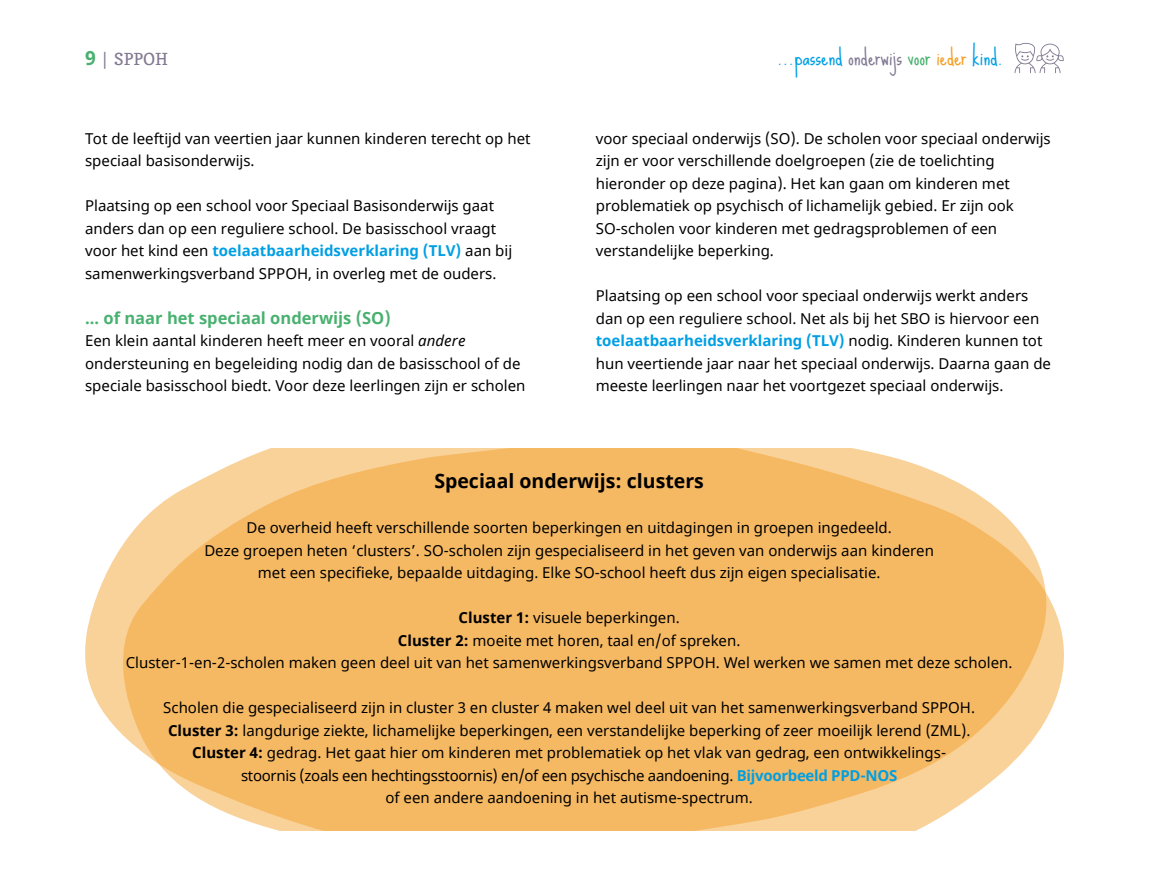
<style>
.page{position:relative;width:1149px;height:893px;background:#fff}
.page>*{position:absolute;margin:0;border:0;box-sizing:border-box;transform-origin:0 0}
.t1{font:22.5px "Sue Ellen Francisco";color:#009fe3}
.t2{font:700 19.5px "Noto Sans";color:#000}
.t3{font:700 16.5px "Noto Sans";color:#49b170}
.t4{font:16.5px "Copse";letter-spacing:-.005em;color:#837993}
.t5{font:15px/22.5px "Noto Sans";color:#000}
.s1{font-family:"Noto Sans";font-weight:700;font-size:19.5px;color:#49b170}
.s2{color:#837993}
.s3{color:#49b170}
.s4{color:#f59e24}
.s5{font-weight:700;color:#009fe3}
.s6{font-style:italic}
.s7{font-weight:700}
</style>
<div class="page">
<svg style="left:1014px;top:42px;width:49px;height:31px"></svg>
<svg style="left:85px;top:449px;width:978px;height:381px;background:#f7c379"></svg>
<p class="t4" style="left:85px;top:49px;width:84px"><span class="s1">9</span> | SPPOH</p>
<h1 class="t1" style="left:777px;top:44px;width:227px">...passend <span class="s2">onderwijs</span> <span class="s3">voor</span> <span class="s4">ieder</span> kind.</h1>
<p class="t5" style="left:85px;top:127px;width:447px">Tot de leeftijd van veertien jaar kunnen kinderen terecht op het speciaal basisonderwijs.</p>
<p class="t5" style="left:85px;top:195px;width:428px">Plaatsing op een school voor Speciaal Basisonderwijs gaat anders dan op een reguliere school. De basisschool vraagt voor het kind een <span class="s5">toelaatbaarheidsverklaring (TLV)</span> aan bij samenwerkingsverband SPPOH, in overleg met de ouders.</p>
<p class="t3" style="left:85px;top:306px;width:307px">... of naar het speciaal onderwijs (SO)</p>
<p class="t5" style="left:85px;top:330px;width:441px">Een klein aantal kinderen heeft meer en vooral <span class="s6">andere </span>ondersteuning en begeleiding nodig dan de basisschool of de speciale basisschool biedt. Voor deze leerlingen zijn er scholen</p>
<p class="t5" style="left:595px;top:127px;width:456px">voor speciaal onderwijs (SO). De scholen voor speciaal onderwijs zijn er voor verschillende doelgroepen (zie de toelichting hieronder op deze pagina). Het kan gaan om kinderen met problematiek op psychisch of lichamelijk gebied. Er zijn ook SO-scholen voor kinderen met gedragsproblemen of een verstandelijke beperking.</p>
<p class="t5" style="left:595px;top:285px;width:456px">Plaatsing op een school voor speciaal onderwijs werkt anders dan op een reguliere school. Net als bij het SBO is hiervoor een <span class="s5">toelaatbaarheidsverklaring (TLV)</span> nodig. Kinderen kunnen tot hun veertiende jaar naar het speciaal onderwijs. Daarna gaan de meeste leerlingen naar het voortgezet speciaal onderwijs.</p>
<h2 class="t2" style="left:434px;top:467px;width:271px">Speciaal onderwijs: clusters</h2>
<p class="t5" style="left:204px;top:517px;width:731px;text-align:center">De overheid heeft verschillende soorten beperkingen en uitdagingen in groepen ingedeeld.<br>Deze groepen heten ‘clusters’. SO-scholen zijn gespecialiseerd in het geven van onderwijs aan kinderen met een specifieke, bepaalde uitdaging. Elke SO-school heeft dus zijn eigen specialisatie.</p>
<p class="t5" style="left:126px;top:607px;width:887px;text-align:center"><span class="s7">Cluster 1:</span> visuele beperkingen.<br><span class="s7">Cluster 2:</span> moeite met horen, taal en/of spreken.<br>Cluster-1-en-2-scholen maken geen deel uit van het samenwerkingsverband SPPOH. Wel werken we samen met deze scholen.</p>
<p class="t5" style="left:163px;top:697px;width:813px;text-align:center">Scholen die gespecialiseerd zijn in cluster 3 en cluster 4 maken wel deel uit van het samenwerkingsverband SPPOH.<br><span class="s7">Cluster 3:</span> langdurige ziekte, lichamelijke beperkingen, een verstandelijke beperking of zeer moeilijk lerend (ZML).<br><span class="s7">Cluster 4:</span> gedrag. Het gaat hier om kinderen met problematiek op het vlak van gedrag, een ontwikkelings&shy;stoornis (zoals een hechtingsstoornis) en/of een psychische aandoening. <span class="s5">Bijvoorbeeld PPD-NOS<br></span>of een andere aandoening in het autisme-spectrum.</p>
</div>
